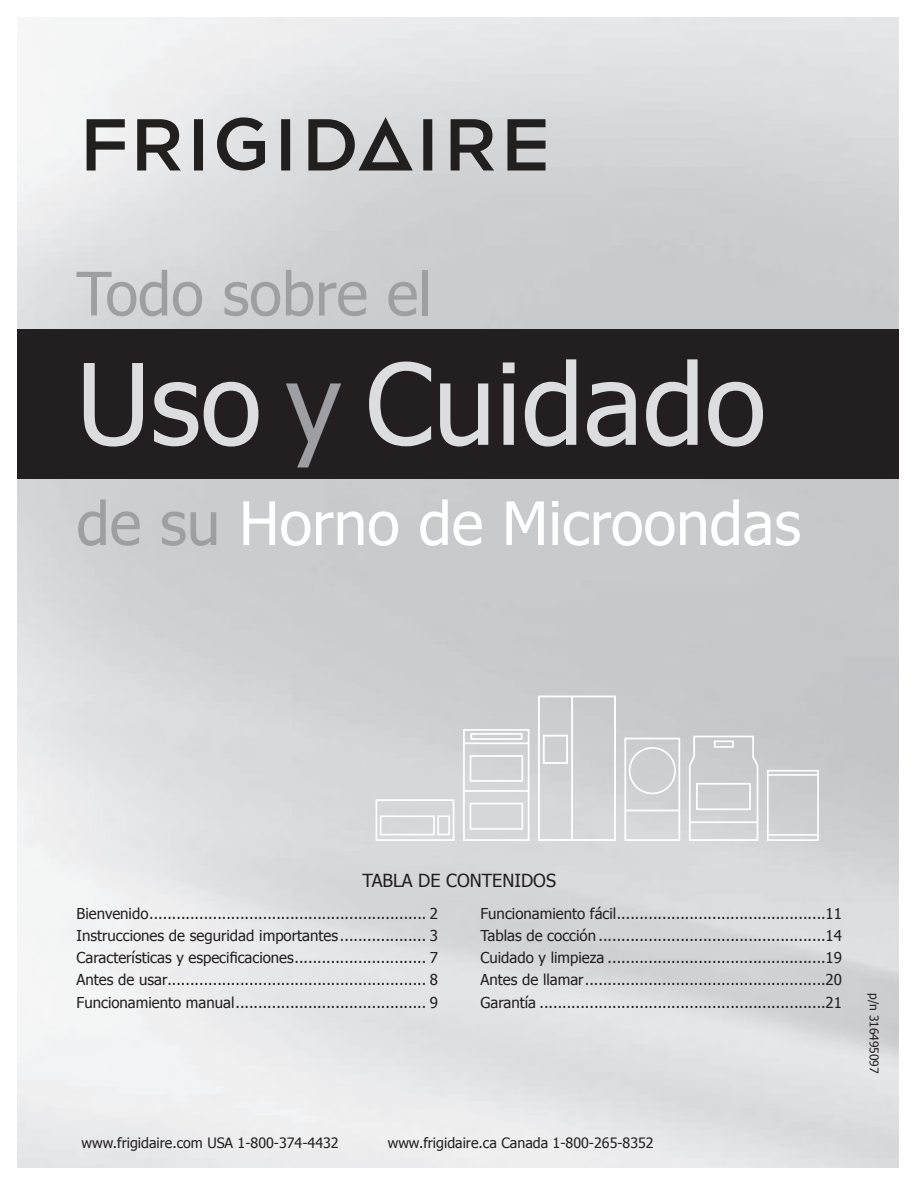
<style>
.page{position:relative;width:918px;height:1188px;background:#fff}
.page>*{position:absolute;margin:0;border:0;box-sizing:border-box;transform-origin:0 0}
.t1{font:112.5px "Tahoma";color:#dcdddf}
.t2{font:60px "Tahoma";color:#fff}
.t3{font:60px "Tahoma";color:#9d9fa2}
.t4{font:18px "Tahoma";color:#231f20}
.t5{font:15px "Tahoma";color:#231f20}
.t6{font:14.25px "Tahoma";color:#231f20}
.t7{font:12px "Tahoma";color:#231f20}
.s1{color:#9d9fa2}
</style>
<div class="page">
<img style="left:17px;top:17px;width:882px;height:1150px">
<div style="left:17px;top:329px;width:881px;height:150px;background:#231f20"></div>
<div style="left:624px;top:738px;width:56px;height:103px;border:2px solid #fff"></div>
<div style="left:629px;top:747px;width:47px;height:47px;border:2px solid #fff;border-radius:50%"></div>
<hr style="left:625px;top:810px;width:54px;height:1px;background:#fff">
<svg style="left:462px;top:728px;width:68px;height:114px"></svg>
<svg style="left:766px;top:769px;width:54px;height:73px;background:#d3d4d5"></svg>
<svg style="left:688px;top:735px;width:71px;height:107px;background:#d4d4d6"></svg>
<svg style="left:537px;top:695px;width:80px;height:147px;background:#d5d5d7"></svg>
<svg style="left:375px;top:798px;width:80px;height:44px"></svg>
<svg style="left:423px;top:119px;width:9px;height:52px"></svg>
<svg style="left:217px;top:117px;width:48px;height:53px;background:#868586"></svg>
<svg style="left:507px;top:119px;width:39px;height:51px;background:#6d6c6d"></svg>
<svg style="left:87px;top:119px;width:38px;height:51px"></svg>
<svg style="left:137px;top:119px;width:44px;height:52px;background:#7c7b7b"></svg>
<svg style="left:194px;top:119px;width:9px;height:52px"></svg>
<svg style="left:281px;top:119px;width:9px;height:52px"></svg>
<svg style="left:451px;top:119px;width:43px;height:52px;background:#727071"></svg>
<svg style="left:308px;top:117px;width:105px;height:54px;background:#8d8c8d"></svg>
<p class="t3" style="left:77px;top:255px;width:357px">Todo sobre el</p>
<p class="t1" style="left:77px;top:332px;width:691px">Uso <span class="s1">y</span> Cuidado</p>
<p class="t2" style="left:77px;top:485px;width:726px"><span class="s1">de su</span> Horno de Microondas</p>
<p class="t4" style="left:362px;top:869px;width:195px">TABLA DE CONTENIDOS</p>
<p class="t5" style="left:77px;top:904px;width:363px">Bienvenido............................................................. 2</p>
<p class="t5" style="left:77px;top:926px;width:363px">Instrucciones de seguridad importantes ................... 3</p>
<p class="t5" style="left:77px;top:948px;width:363px">Características y especificaciones............................. 7</p>
<p class="t5" style="left:77px;top:970px;width:363px">Antes de usar......................................................... 8</p>
<p class="t5" style="left:77px;top:993px;width:363px">Funcionamiento manual.......................................... 9</p>
<p class="t5" style="left:480px;top:904px;width:363px">Funcionamiento fácil..............................................11</p>
<p class="t5" style="left:480px;top:926px;width:363px">Tablas de cocción ..................................................14</p>
<p class="t5" style="left:480px;top:948px;width:363px">Cuidado y limpieza ................................................19</p>
<p class="t5" style="left:480px;top:970px;width:363px">Antes de llamar.....................................................20</p>
<p class="t5" style="left:480px;top:993px;width:363px">Garantía ...............................................................21</p>
<p class="t6" style="left:82px;top:1133px;width:259px">www.frigidaire.com USA 1-800-374-4432</p>
<p class="t6" style="left:388px;top:1133px;width:267px">www.frigidaire.ca Canada 1-800-265-8352</p>
<p class="t7" style="left:882px;top:993px;width:82px;rotate:90deg">p/n 316495097</p>
</div>
